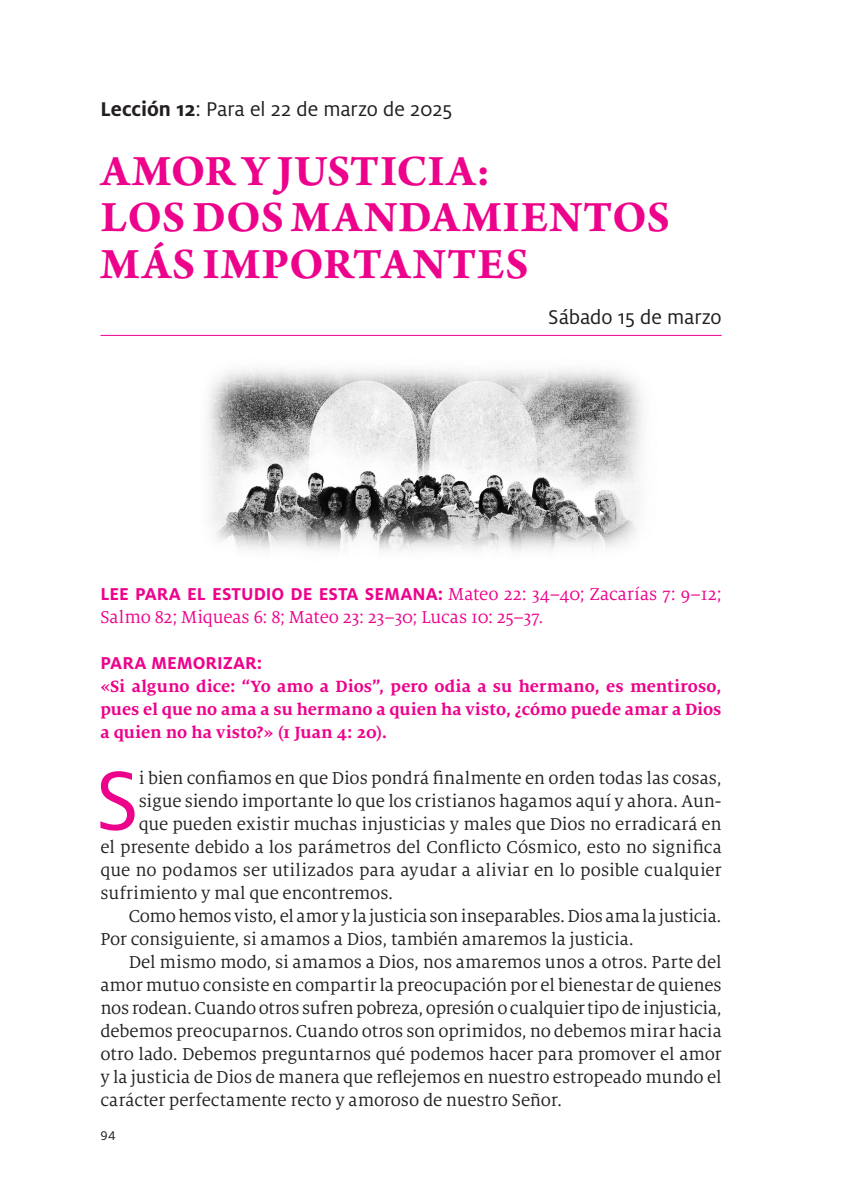
<style>
.page{position:relative;width:859px;height:1188px;background:#fff}
.page>*{position:absolute;margin:0;border:0;box-sizing:border-box;transform-origin:0 0}
.t1{font:93px "Milo Pro";color:#ed028c}
.t2{font:700 46px/46px "Arno Pro";letter-spacing:.02em;color:#ed028c}
.t3{font:22px "Milo Pro";letter-spacing:-.005em;color:#231f20}
.t4{font:19px "Milo Serif Pro";letter-spacing:-.005em;color:#231f20}
.t5{font:700 19px "Milo Pro";color:#ed028c}
.t6{font:19px "Milo Serif Pro";letter-spacing:-.01em;color:#ed028c}
.t7{font:700 18px/23px "Milo Serif Pro";color:#ed028c;text-align:justify}
.t8{font:14px "Milo Pro";color:#231f20}
.s1{font-weight:700}
.s2{font-family:"Milo Serif Pro";font-weight:400}
</style>
<div class="page">
<img style="left:208px;top:368px;width:435px;height:183px">
<hr style="left:100px;top:335px;width:621px;height:1px;background:#ed028c">
<p class="t3" style="left:100px;top:97px;width:353px"><span class="s1">Lección 12</span>: Para el 22 de marzo de 2025</p>
<h2 class="t2" style="left:101px;top:151px;width:570px">AMOR Y JUSTICIA:<br>LOS DOS MANDAMIENTOS<br>MÁS IMPORTANTES</h2>
<p class="t3" style="left:548px;top:304px;width:175px">Sábado 15 de marzo</p>
<p class="t5" style="left:100px;top:583px;width:622px">LEE PARA EL ESTUDIO DE ESTA SEMANA: <span class="s2">Mateo 22: 34–40; Zacarías 7: 9–12;</span></p>
<p class="t6" style="left:100px;top:606px;width:444px">Salmo 82; Miqueas 6: 8; Mateo 23: 23–30; Lucas 10: 25–37.</p>
<p class="t5" style="left:100px;top:652px;width:163px">PARA MEMORIZAR:</p>
<p class="t7" style="left:100px;top:674px;width:622px">«Si alguno dice: “Yo amo a Dios”, pero odia a su hermano, es mentiroso, pues el que no ama a su hermano a quien ha visto, ¿cómo puede amar a Dios a quien no ha visto?» (1 Juan 4: 20).</p>
<h1 class="t1" style="left:95px;top:749px;width:45px">S</h1>
<p class="t4" style="left:139px;top:767px;width:584px">i bien confiamos en que Dios pondrá finalmente en orden todas las cosas,</p>
<p class="t4" style="left:139px;top:790px;width:584px">sigue siendo importante lo que los cristianos hagamos aquí y ahora. Aun-</p>
<p class="t4" style="left:139px;top:813px;width:584px">que pueden existir muchas injusticias y males que Dios no erradicará en</p>
<p class="t4" style="left:100px;top:836px;width:622px">el presente debido a los parámetros del Conflicto Cósmico, esto no significa</p>
<p class="t4" style="left:100px;top:859px;width:622px">que no podamos ser utilizados para ayudar a aliviar en lo posible cualquier</p>
<p class="t4" style="left:100px;top:882px;width:294px">sufrimiento y mal que encontremos.</p>
<p class="t4" style="left:129px;top:905px;width:594px">Como hemos visto, el amor y la justicia son inseparables. Dios ama la justicia.</p>
<p class="t4" style="left:100px;top:928px;width:535px">Por consiguiente, si amamos a Dios, también amaremos la justicia.</p>
<p class="t4" style="left:129px;top:951px;width:594px">Del mismo modo, si amamos a Dios, nos amaremos unos a otros. Parte del</p>
<p class="t4" style="left:100px;top:974px;width:622px">amor mutuo consiste en compartir la preocupación por el bienestar de quienes</p>
<p class="t4" style="left:100px;top:997px;width:622px">nos rodean. Cuando otros sufren pobreza, opresión o cualquier tipo de injusticia,</p>
<p class="t4" style="left:100px;top:1020px;width:622px">debemos preocuparnos. Cuando otros son oprimidos, no debemos mirar hacia</p>
<p class="t4" style="left:100px;top:1043px;width:622px">otro lado. Debemos preguntarnos qué podemos hacer para promover el amor</p>
<p class="t4" style="left:100px;top:1066px;width:622px">y la justicia de Dios de manera que reflejemos en nuestro estropeado mundo el</p>
<p class="t4" style="left:100px;top:1089px;width:463px">carácter perfectamente recto y amoroso de nuestro Señor.</p>
<p class="t8" style="left:100px;top:1127px;width:17px">94</p>
</div>
